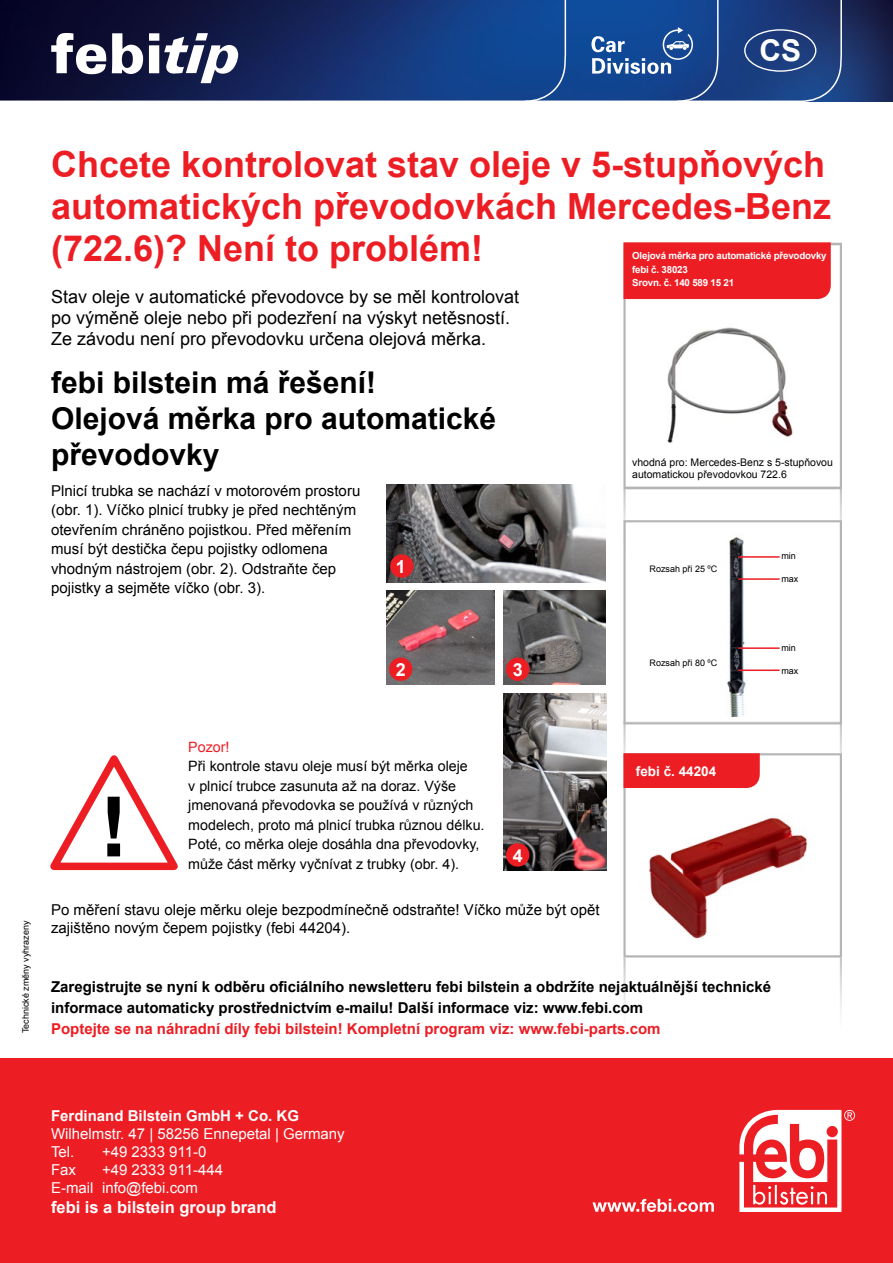
<style>
.page{position:relative;width:893px;height:1263px;background:#fff}
.page>*{position:absolute;margin:0;border:0;box-sizing:border-box;transform-origin:0 0}
.t1{font:700 36px/42px "Arial";color:#ed1d24}
.t2{font:700 30px/36px "Arial";color:#000}
.t3{font:700 30px "Arial";color:#fff}
.t4{font:18px/21px "Arial";color:#000}
.t5{font:700 18px "Arial";color:#fff}
.t6{font:700 16.5px "Arial";color:#fff}
.t7{font:15px/19.5px "Arial";color:#000}
.t8{font:700 15px/21px "Arial";color:#000}
.t9{font:15px/18px "Arial";color:#fff}
.t10{font:700 15px "Arial";color:#ed1d24}
.t11{font:700 15px "Arial";color:#fff}
.t12{font:14.25px/19.5px "Arial";color:#000}
.t13{font:14.25px "Arial";color:#ed1d24}
.t14{font:700 13.5px "Arial";color:#fff}
.t15{font:10.5px/12.6px "Arial";color:#000}
.t16{font:700 9.75px/13.5px "Arial";letter-spacing:-.02em;color:#fff}
.t17{font:9px "Arial";color:#000}
</style>
<div class="page">
<img style="left:843px;top:0;width:50px;height:102px">
<div style="left:0;top:1059px;width:893px;height:204px;background:#ed1d24"></div>
<svg style="left:739px;top:1110px;width:116px;height:102px"></svg>
<svg style="left:592px;top:1199px;width:122px;height:13px"></svg>
<svg style="left:0;top:0;width:843px;height:102px;background:#18336e"></svg>
<svg style="left:591px;top:0;width:128px;height:102px;background:#2a589d"></svg>
<div style="left:744px;top:29px;width:72px;height:43px;border:1px solid #fff;border-radius:50%"></div>
<svg style="left:50px;top:755px;width:128px;height:116px"></svg>
<img style="left:504px;top:693px;width:102px;height:177px">
<svg style="left:623px;top:243px;width:219px;height:246px"></svg>
<svg style="left:623px;top:489px;width:219px;height:524px"></svg>
<div style="left:623px;top:242px;width:208px;height:57px;background:#ed1d24"></div>
<img style="left:638px;top:812px;width:180px;height:131px">
<img style="left:724px;top:535px;width:24px;height:181px">
<hr style="left:738px;top:556px;width:42px;height:2px;background:#ed1d24">
<hr style="left:738px;top:578px;width:42px;height:2px;background:#ed1d24">
<hr style="left:738px;top:647px;width:42px;height:2px;background:#ed1d24">
<hr style="left:738px;top:669px;width:42px;height:2px;background:#ed1d24">
<img style="left:661px;top:323px;width:137px;height:123px">
<img style="left:503px;top:590px;width:103px;height:94px">
<img style="left:387px;top:485px;width:219px;height:97px">
<img style="left:387px;top:590px;width:108px;height:94px">
<div style="left:390px;top:554px;width:23px;height:24px;background:#ed1d24;border-radius:50%"></div>
<div style="left:389px;top:657px;width:23px;height:24px;background:#ed1d24;border-radius:50%"></div>
<div style="left:506px;top:657px;width:23px;height:24px;background:#ed1d24;border-radius:50%"></div>
<div style="left:506px;top:843px;width:23px;height:24px;background:#ed1d24;border-radius:50%"></div>
<svg style="left:51px;top:33px;width:187px;height:50px"></svg>
<h2 class="t3" style="left:759px;top:31px;width:43px">CS</h2>
<h1 class="t1" style="left:51px;top:144px;width:782px">Chcete kontrolovat stav oleje v 5-stupňových automatických převodovkách Mercedes-Benz (722.6)? Není to problém!</h1>
<p class="t4" style="left:51px;top:286px;width:470px">Stav oleje v automatické převodovce by se měl kontrolovat po výměně oleje nebo při podezření na výskyt netěsností.<br>Ze závodu není pro převodovku určena olejová měrka.</p>
<p class="t16" style="left:632px;top:249px;width:196px">Olejová měrka pro automatické převodovky febi č. 38023<br>Srovn. č. 140 589 15 21</p>
<h2 class="t2" style="left:51px;top:365px;width:447px">febi bilstein má řešení!<br>Olejová měrka pro automatické převodovky</h2>
<p class="t7" style="left:51px;top:481px;width:311px">Plnicí trubka se nachází v motorovém prostoru (obr. 1). Víčko plnicí trubky je před nechtěným otevřením chráněno pojistkou. Před měřením musí být destička čepu pojistky odlomena vhodným nástrojem (obr. 2). Odstraňte čep pojistky a sejměte víčko (obr. 3).</p>
<p class="t5" style="left:396px;top:554px;width:12px">1</p>
<p class="t5" style="left:396px;top:657px;width:12px">2</p>
<p class="t5" style="left:513px;top:657px;width:12px">3</p>
<p class="t15" style="left:632px;top:456px;width:202px">vhodná pro: Mercedes-Benz s 5-stupňovou automatickou převodovkou 722.6</p>
<p class="t17" style="left:649px;top:563px;width:69px">Rozsah při 25 ºC</p>
<p class="t17" style="left:649px;top:657px;width:69px">Rozsah při 80 ºC</p>
<p class="t17" style="left:781px;top:550px;width:16px">min</p>
<p class="t17" style="left:781px;top:573px;width:19px">max</p>
<p class="t17" style="left:781px;top:642px;width:16px">min</p>
<p class="t17" style="left:781px;top:665px;width:19px">max</p>
<p class="t17" style="left:20px;top:1033px;width:114px;rotate:-90deg">Technické změny vyhrazeny</p>
<p class="t13" style="left:188px;top:738px;width:43px">Pozor!</p>
<p class="t12" style="left:188px;top:757px;width:298px">Při kontrole stavu oleje musí být měrka oleje<br>v plnicí trubce zasunuta až na doraz. Výše jmenovaná převodovka se používá v různých modelech, proto má plnicí trubka různou délku.<br>Poté, co měrka oleje dosáhla dna převodovky, může část měrky vyčnívat z trubky (obr. 4).</p>
<p class="t5" style="left:513px;top:843px;width:12px">4</p>
<p class="t7" style="left:51px;top:900px;width:550px;line-height:18px">Po měření stavu oleje měrku oleje bezpodmínečně odstraňte! Víčko může být opět zajištěno novým čepem pojistky (febi 44204).</p>
<p class="t14" style="left:636px;top:762px;width:82px">febi č. 44204</p>
<p class="t8" style="left:51px;top:976px;width:722px">Zaregistrujte se nyní k odběru oficiálního newsletteru febi bilstein a obdržíte nejaktuálnější technické informace automaticky prostřednictvím e-mailu! Další informace viz: www.febi.com</p>
<p class="t10" style="left:51px;top:1018px;width:611px">Poptejte se na náhradní díly febi bilstein! Kompletní program viz: www.febi-parts.com</p>
<p class="t11" style="left:51px;top:1105px;width:249px">Ferdinand Bilstein GmbH + Co. KG</p>
<p class="t9" style="left:51px;top:1125px;width:295px">Wilhelmstr. 47 | 58256 Ennepetal | Germany<br>Tel.</p>
<p class="t9" style="left:102px;top:1143px;width:106px">+49 2333 911-0</p>
<p class="t9" style="left:51px;top:1161px;width:174px;text-indent:51px">+49 2333 911-444<br>E-mail info@febi.com</p>
<p class="t6" style="left:51px;top:1196px;width:227px">febi is a bilstein group brand</p>
<p class="t9" style="left:51px;top:1161px;width:27px">Fax</p>
</div>
